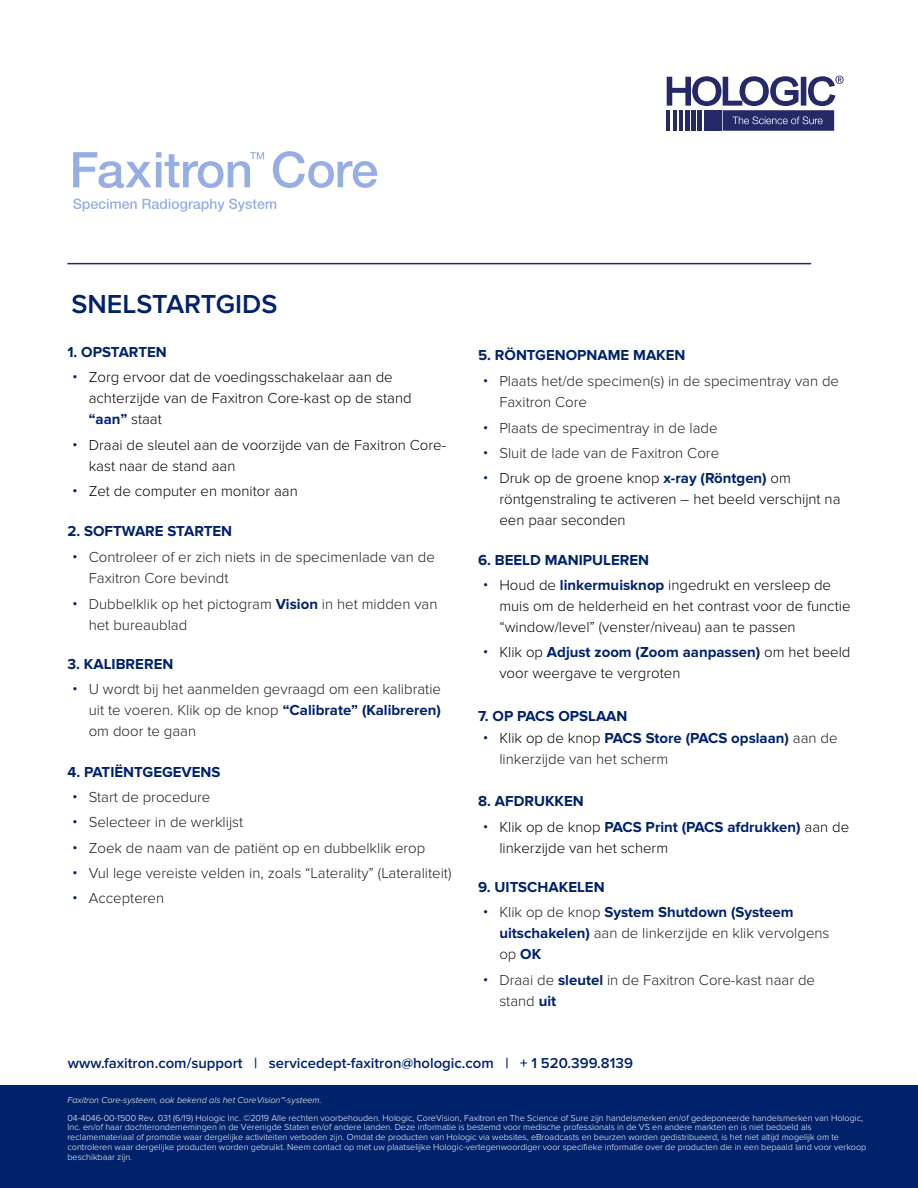
<style>
.page{position:relative;width:918px;height:1188px;background:#fff}
.page>*{position:absolute;margin:0;border:0;box-sizing:border-box;transform-origin:0 0}
.t1{font:600 27px "Proxima Nova";color:#00226b}
.t2{font:300 15px/21px "Proxima Nova";color:#231f20}
.t3{font:300 15px/21px "Proxima Nova";color:#040503}
.t4{font:700 15px "Proxima Nova";color:#00226b}
.t5{font:600 14.85px "Proxima Nova";color:#00226b}
.t6{font:300 9px/9.9px "Proxima Nova";color:#fff}
.t7{font:italic 300 9px "Proxima Nova";color:#fff}
.s1{font-family:"Gotham";font-weight:100;color:#00226b}
.s2{font-weight:700;color:#00226b}
.s3{color:#040503}
</style>
<div class="page">
<div style="left:0;top:1086px;width:918px;height:102px;background:#00226b"></div>
<svg style="left:73px;top:199px;width:64px;height:13px"></svg>
<svg style="left:143px;top:199px;width:133px;height:13px"></svg>
<svg style="left:73px;top:152px;width:191px;height:36px"></svg>
<svg style="left:273px;top:151px;width:104px;height:37px"></svg>
<svg style="left:667px;top:76px;width:177px;height:55px"></svg>
<hr style="left:67px;top:263px;width:744px;height:1px;background:#262967">
<h1 class="t1" style="left:71px;top:288px;width:207px">SNELSTARTGIDS</h1>
<h2 class="t4" style="left:67px;top:344px;width:101px">1. OPSTARTEN</h2>
<h2 class="t3" style="left:89px;top:367px;width:324px;text-indent:-17px"><span class="s1">•</span> Zorg ervoor dat de voedingsschakelaar aan de achterzijde van de Faxitron Core-kast op de stand <span class="s2">“aan”</span> staat</h2>
<h2 class="t3" style="left:89px;top:434px;width:359px;text-indent:-17px"><span class="s1">•</span> Draai de sleutel aan de voorzijde van de Faxitron Core&shy;kast naar de stand aan</h2>
<h2 class="t3" style="left:72px;top:481px;width:228px"><span class="s1">•</span> Zet de computer en monitor aan</h2>
<h2 class="t4" style="left:67px;top:522px;width:166px">2. SOFTWARE STARTEN</h2>
<h2 class="t2" style="left:89px;top:547px;width:348px;text-indent:-17px"><span class="s1">•</span> Controleer of er zich niets in de specimenlade van de<br>Faxitron Core bevindt</h2>
<h2 class="t2" style="left:89px;top:593px;width:350px;text-indent:-17px"><span class="s1">•</span> Dubbelklik op het pictogram <span class="s2">Vision</span> in het midden van het bureaublad</h2>
<h2 class="t4" style="left:67px;top:656px;width:107px">3. KALIBREREN</h2>
<h2 class="t2" style="left:89px;top:679px;width:354px;text-align:justify;text-indent:-17px"><span class="s1">•</span> U wordt bij het aanmelden gevraagd om een kalibratie uit te voeren. Klik op de knop <span class="s2">“Calibrate” (Kalibreren) </span>om door te gaan</h2>
<h2 class="t4" style="left:67px;top:763px;width:155px">4. PATIËNTGEGEVENS</h2>
<h2 class="t2" style="left:72px;top:787px;width:140px"><span class="s1">•</span> Start de procedure</h2>
<h2 class="t2" style="left:72px;top:812px;width:173px"><span class="s1">•</span> Selecteer in de werklijst</h2>
<h2 class="t2" style="left:72px;top:837px;width:355px"><span class="s1">•</span> Zoek de naam van de patiënt op en dubbelklik erop</h2>
<h2 class="t2" style="left:72px;top:863px;width:381px"><span class="s1">•</span> Vul lege vereiste velden in, zoals “Laterality” (Lateraliteit)</h2>
<h2 class="t2" style="left:72px;top:888px;width:94px"><span class="s1">•</span> Accepteren</h2>
<h2 class="t4" style="left:478px;top:346px;width:209px">5. RÖNTGENOPNAME MAKEN</h2>
<h2 class="t2" style="left:499px;top:371px;width:341px;text-indent:-17px"><span class="s1">•</span> Plaats het/de specimen(s) in de specimentray van de<br>Faxitron Core</h2>
<h2 class="t2" style="left:482px;top:417px;width:237px"><span class="s1">•</span> Plaats de specimentray in de lade</h2>
<h2 class="t2" style="left:482px;top:443px;width:238px"><span class="s1">•</span> Sluit de lade van de Faxitron Core</h2>
<h2 class="t3" style="left:499px;top:468px;width:343px;text-indent:-17px"><span class="s1">•</span> Druk op de groene knop <span class="s2">x-ray (Röntgen)</span> om röntgenstraling te activeren – het beeld verschijnt na een paar seconden</h2>
<h2 class="t4" style="left:478px;top:551px;width:173px">6. BEELD MANIPULEREN</h2>
<h2 class="t3" style="left:499px;top:575px;width:353px;text-indent:-17px"><span class="s1">•</span> Houd de <span class="s2">linkermuisknop</span> ingedrukt en versleep de muis om de helderheid en het contrast voor de functie “window/level” (venster/niveau) aan te passen</h2>
<h2 class="t3" style="left:499px;top:642px;width:353px;text-indent:-17px"><span class="s1">•</span> Klik op <span class="s2">Adjust zoom (Zoom aanpassen)</span> om het beeld voor weergave te vergroten</h2>
<h2 class="t4" style="left:478px;top:707px;width:151px">7. OP PACS OPSLAAN</h2>
<h2 class="t2" style="left:499px;top:728px;width:340px;text-indent:-17px"><span class="s1">•</span> <span class="s3">Klik op de knop</span> <span class="s2">PACS Store (PACS opslaan)</span> aan de linkerzijde van het scherm</h2>
<h2 class="t4" style="left:478px;top:793px;width:107px">8. AFDRUKKEN</h2>
<h2 class="t3" style="left:499px;top:816px;width:351px;text-indent:-17px"><span class="s1">•</span> Klik op de knop <span class="s2">PACS Print (PACS afdrukken)</span> aan de linkerzijde van het scherm</h2>
<h2 class="t4" style="left:478px;top:879px;width:128px">9. UITSCHAKELEN</h2>
<h2 class="t2" style="left:499px;top:902px;width:332px;text-indent:-17px"><span class="s1">•</span> Klik op de knop <span class="s2">System Shutdown (Systeem uitschakelen)</span> aan de linkerzijde en klik vervolgens op <span class="s2">OK</span></h2>
<h2 class="t2" style="left:499px;top:969px;width:317px;text-indent:-17px"><span class="s1">•</span> Draai de <span class="s2">sleutel</span> in de Faxitron Core-kast naar de stand <span class="s2">uit</span></h2>
<h3 class="t5" style="left:68px;top:1055px;width:567px">www.faxitron.com/support | servicedept-faxitron@hologic.com | + 1 520.399.8139</h3>
<p class="t7" style="left:67px;top:1095px;width:256px">Faxitron Core-systeem, ook bekend als het CoreVision™-systeem.</p>
<p class="t6" style="left:67px;top:1113px;width:800px">04-4046-00-1500 Rev. 031 (6/19) Hologic Inc. ©2019 Alle rechten voorbehouden. Hologic, CoreVision, Faxitron en The Science of Sure zijn handelsmerken en/of gedeponeerde handelsmerken van Hologic, Inc. en/of haar dochterondernemingen in de Verenigde Staten en/of andere landen. Deze informatie is bestemd voor medische professionals in de VS en andere markten en is niet bedoeld als reclamemateriaal of promotie waar dergelijke activiteiten verboden zijn. Omdat de producten van Hologic via websites, eBroadcasts en beurzen worden gedistribueerd, is het niet altijd mogelijk om te controleren waar dergelijke producten worden gebruikt. Neem contact op met uw plaatselijke Hologic-vertegenwoordiger voor specifieke informatie over de producten die in een bepaald land voor verkoop beschikbaar zijn.</p>
</div>
